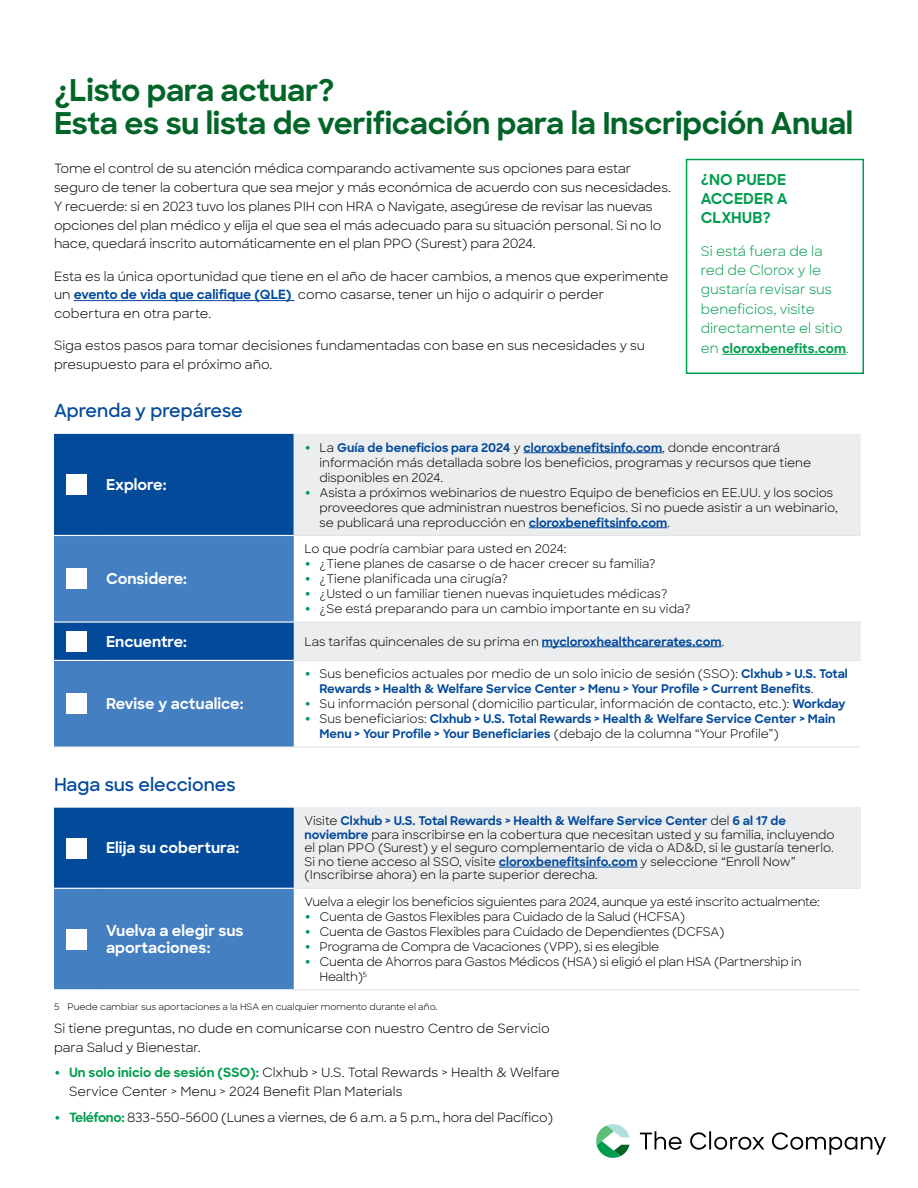
<style>
.page{position:relative;width:918px;height:1188px;background:#fff}
.page>*{position:absolute;margin:0;border:0;box-sizing:border-box;transform-origin:0 0}
.t1{font:700 30px/33px "Sharp Sans";letter-spacing:-.01em;color:#006527}
.t2{font:600 18px "Sharp Sans";color:#034a9b}
.t3{font:700 15px/16.5px "Sharp Sans";color:#fff}
.t4{font:700 15px/18.8px "Sharp Sans";color:#009d4e;text-align:justify}
.t5{font:13.5px/19.5px "Sharp Sans";color:#009d4e}
.t6{font:12.75px/18.8px "Sharp Sans";letter-spacing:-.01em;color:#000101}
.t7{font:700 12.75px "Sharp Sans";color:#009d4e}
.t8{font:12px/15px "Sharp Sans";color:#000}
.t9{font:12px/13.5px "Sharp Sans";color:#000101}
.t10{font:700 12px/15px "Sharp Sans";color:#034a9b}
.t11{font:12px/15px "Sharp Sans";letter-spacing:-.02em;color:#000}
.t12{font:12px "Sharp Sans";letter-spacing:-.02em;color:#000101}
.t13{font:9px "Sharp Sans";color:#000101}
.s1{font-weight:700;color:#034a9b}
.s2{font-weight:400;font-size:13.5px}
.s3{font-weight:700;font-size:16.5px;color:#009d4e}
.s4{font-size:16.5px;color:#009d4e}
.s5{font-weight:400;color:#000}
.s6{font-weight:400;color:#000101}
.s7{font-weight:700;color:#009d4e}
</style>
<div class="page">
<hr style="left:74px;top:300px;width:221px;height:1px;background:#034a9b">
<svg style="left:294px;top:434px;width:567px;height:226px;fill:#ecedef"></svg>
<svg style="left:54px;top:434px;width:240px;height:312px;background:#2767b0"></svg>
<hr style="left:294px;top:535px;width:567px;height:1px;background:#e2e3e7">
<hr style="left:294px;top:621px;width:567px;height:2px;background:#e2e3e7">
<hr style="left:294px;top:660px;width:567px;height:1px;background:#e2e3e7">
<hr style="left:294px;top:746px;width:567px;height:2px;background:#e2e3e7">
<hr style="left:54px;top:535px;width:45px;height:1px;background:#fff">
<hr style="left:99px;top:535px;width:195px;height:1px;background:#fff">
<hr style="left:54px;top:621px;width:45px;height:2px;background:#fff">
<hr style="left:99px;top:621px;width:195px;height:2px;background:#fff">
<hr style="left:54px;top:660px;width:45px;height:1px;background:#fff">
<hr style="left:99px;top:660px;width:195px;height:1px;background:#fff">
<hr style="left:54px;top:746px;width:45px;height:2px;background:#e2e3e7">
<hr style="left:99px;top:746px;width:195px;height:2px;background:#e2e3e7">
<div style="left:66px;top:474px;width:21px;height:21px;background:#fff"></div>
<hr style="left:524px;top:452px;width:138px;height:1px;background:#034a9b">
<hr style="left:529px;top:527px;width:138px;height:1px;background:#034a9b">
<div style="left:66px;top:568px;width:21px;height:21px;background:#fff"></div>
<div style="left:66px;top:631px;width:21px;height:20px;background:#fff"></div>
<hr style="left:542px;top:647px;width:180px;height:1px;background:#034a9b">
<div style="left:66px;top:693px;width:21px;height:21px;background:#fff"></div>
<div style="left:294px;top:808px;width:567px;height:80px;background:#ecedef"></div>
<svg style="left:54px;top:808px;width:240px;height:181px;background:#2767b0"></svg>
<hr style="left:294px;top:888px;width:567px;height:1px;background:#e2e3e7">
<hr style="left:294px;top:989px;width:567px;height:1px;background:#e2e3e7">
<hr style="left:54px;top:888px;width:45px;height:1px;background:#fff">
<hr style="left:99px;top:888px;width:195px;height:1px;background:#fff">
<div style="left:66px;top:838px;width:21px;height:20px;background:#fff"></div>
<hr style="left:499px;top:867px;width:139px;height:1px;background:#034a9b">
<div style="left:66px;top:929px;width:21px;height:20px;background:#fff"></div>
<hr style="left:722px;top:354px;width:124px;height:1px;background:#009d4e">
<div style="left:686px;top:159px;width:178px;height:215px;border:2px solid #009d4e"></div>
<svg style="left:596px;top:1124px;width:33px;height:34px"></svg>
<svg style="left:640px;top:1131px;width:246px;height:24px"></svg>
<h1 class="t1" style="left:54px;top:73px;width:801px">¿Listo para actuar?<br>Esta es su lista de verificación para la Inscripción Anual</h1>
<p class="t6" style="left:54px;top:159px;width:618px">Tome el control de su atención médica comparando activamente sus opciones para estar seguro de tener la cobertura que sea mejor y más económica de acuerdo con sus necesidades.<br>Y recuerde: si en 2023 tuvo los planes PIH con HRA o Navigate, asegúrese de revisar las nuevas opciones del plan médico y elija el que sea el más adecuado para su situación personal. Si no lo hace, quedará inscrito automáticamente en el plan PPO (Surest) para 2024.</p>
<p class="t6" style="left:54px;top:266px;width:616px">Esta es la única oportunidad que tiene en el año de hacer cambios, a menos que experimente un <span class="s1">evento de vida que califique (QLE)</span> como casarse, tener un hijo o adquirir o perder cobertura en otra parte.</p>
<p class="t6" style="left:54px;top:336px;width:593px">Siga estos pasos para tomar decisiones fundamentadas con base en sus necesidades y su presupuesto para el próximo año.</p>
<h2 class="t2" style="left:54px;top:397px;width:190px">Aprenda y prepárese</h2>
<p class="t4" style="left:701px;top:170px;width:88px">¿NO PUEDE ACCEDER A CLXHUB?</p>
<p class="t5" style="left:701px;top:240px;width:143px">Si está fuera de la red de Clorox y le gustaría revisar sus beneficios, visite directamente el sitio</p>
<p class="t7" style="left:701px;top:339px;width:150px"><span class="s2">en</span> cloroxbenefits.com<span class="s2">.</span></p>
<p class="t3" style="left:106px;top:476px;width:62px">Explore:</p>
<p class="t3" style="left:106px;top:570px;width:82px">Considere:</p>
<p class="t8" style="left:320px;top:439px;width:493px;text-indent:-15px"><span class="s3">•</span> La <span class="s1">Guía de beneficios para 2024</span> y <span class="s1">cloroxbenefitsinfo.com</span>, donde encontrará información más detallada sobre los beneficios, programas y recursos que tiene disponibles en 2024.</p>
<p class="t8" style="left:320px;top:484px;width:520px;text-indent:-15px"><span class="s3">•</span> Asista a próximos webinarios de nuestro Equipo de beneficios en EE.UU. y los socios proveedores que administran nuestros beneficios. Si no puede asistir a un webinario, se publicará una reproducción en <span class="s1">cloroxbenefitsinfo.com</span>.</p>
<p class="t9" style="left:305px;top:541px;width:263px">Lo que podría cambiar para usted en 2024:</p>
<p class="t8" style="left:305px;top:556px;width:353px"><span class="s3">•</span> ¿Tiene planes de casarse o de hacer crecer su familia?</p>
<p class="t8" style="left:305px;top:571px;width:205px"><span class="s3">•</span> ¿Tiene planificada una cirugía?</p>
<p class="t8" style="left:305px;top:586px;width:365px"><span class="s3">•</span> ¿Usted o un familiar tienen nuevas inquietudes médicas?</p>
<p class="t8" style="left:305px;top:601px;width:388px"><span class="s3">•</span> ¿Se está preparando para un cambio importante en su vida?</p>
<p class="t3" style="left:106px;top:632px;width:82px">Encuentre:</p>
<p class="t9" style="left:305px;top:634px;width:421px">Las tarifas quincenales de su prima en <span class="s1">mycloroxhealthcarerates.com</span>.</p>
<p class="t3" style="left:106px;top:695px;width:139px">Revise y actualice:</p>
<h2 class="t2" style="left:54px;top:771px;width:183px">Haga sus elecciones</h2>
<p class="t3" style="left:106px;top:839px;width:135px">Elija su cobertura:</p>
<p class="t10" style="left:320px;top:666px;width:530px;text-indent:-15px"><span class="s4">•</span> <span class="s5">Sus beneficios actuales por medio de un solo inicio de sesión (SSO):</span> Clxhub &gt; U.S. Total<br>Rewards &gt; Health &amp; Welfare Service Center &gt; Menu &gt; Your Profile &gt; Current Benefits<span class="s6">.</span></p>
<p class="t8" style="left:305px;top:696px;width:542px"><span class="s3">•</span> Su información personal (domicilio particular, información de contacto, etc.): <span class="s1">Workday</span></p>
<p class="t10" style="left:320px;top:711px;width:517px;text-indent:-15px"><span class="s4">•</span> <span class="s5">Sus beneficiarios:</span> Clxhub &gt; U.S. Total Rewards &gt; Health &amp; Welfare Service Center &gt; Main<br>Menu &gt; Your Profile &gt; Your Beneficiaries <span class="s5">(debajo de la columna “Your Profile”)</span></p>
<p class="t9" style="left:305px;top:814px;width:532px">Visite <span class="s1">Clxhub &gt; U.S. Total Rewards &gt; Health &amp; Welfare Service Center</span> del <span class="s1">6 al 17 de noviembre</span> para inscribirse en la cobertura que necesitan usted y su familia, incluyendo el plan PPO (Surest) y el seguro complementario de vida o AD&amp;D, si le gustaría tenerlo.<br>Si no tiene acceso al SSO, visite <span class="s1">cloroxbenefitsinfo.com</span> y seleccione “Enroll Now” (Inscribirse ahora) en la parte superior derecha.</p>
<p class="t12" style="left:305px;top:893px;width:517px">Vuelva a elegir los beneficios siguientes para 2024, aunque ya esté inscrito actualmente:</p>
<p class="t11" style="left:305px;top:909px;width:382px"><span class="s3">•</span> Cuenta de Gastos Flexibles para Cuidado de la Salud (HCFSA)</p>
<p class="t11" style="left:305px;top:924px;width:422px"><span class="s3">•</span> Cuenta de Gastos Flexibles para Cuidado de Dependientes (DCFSA)</p>
<p class="t11" style="left:305px;top:939px;width:356px"><span class="s3">•</span> Programa de Compra de Vacaciones (VPP), si es elegible</p>
<p class="t11" style="left:320px;top:954px;width:484px;text-indent:-15px"><span class="s3">•</span> Cuenta de Ahorros para Gastos Médicos (HSA) si eligió el plan HSA (Partnership in<br>Health)<sup>5</sup></p>
<p class="t13" style="left:54px;top:1000px;width:385px">5 Puede cambiar sus aportaciones a la HSA en cualquier momento durante el año.</p>
<p class="t3" style="left:106px;top:922px;width:139px">Vuelva a elegir sus aportaciones:</p>
<p class="t6" style="left:54px;top:1019px;width:497px">Si tiene preguntas, no dude en comunicarse con nuestro Centro de Servicio para Salud y Bienestar.</p>
<p class="t6" style="left:69px;top:1063px;width:492px;text-indent:-15px"><span class="s3">•</span> <span class="s7">Un solo inicio de sesión (SSO):</span> Clxhub &gt; U.S. Total Rewards &gt; Health &amp; Welfare<br>Service Center &gt; Menu &gt; 2024 Benefit Plan Materials</p>
<p class="t6" style="left:54px;top:1107px;width:501px"><span class="s3">•</span> <span class="s7">Teléfono:</span> 833-550-5600 (Lunes a viernes, de 6 a.m. a 5 p.m., hora del Pacífico)</p>
</div>
